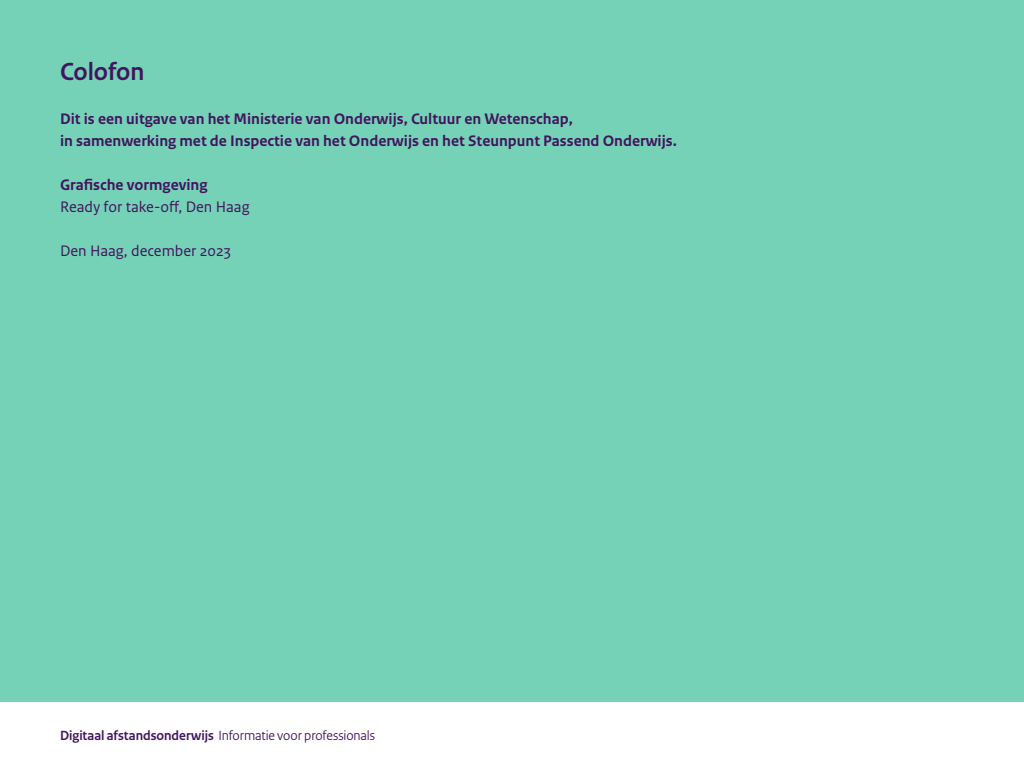
<style>
.page{position:relative;width:1024px;height:768px;background:#fff}
.page>*{position:absolute;margin:0;border:0;box-sizing:border-box;transform-origin:0 0}
.Pagina_Titel{font:700 26px "Rijksoverheid Sans Heading";letter-spacing:-.005em;color:#42145f}
.Broodtekst{font:700 16px/22px "Rijksoverheid Sans Text";color:#42145f}
.Broodtekst-2{font:16px "Rijksoverheid Sans Text";color:#42145f}
.t1{font:14px "Rijksoverheid Sans Heading";letter-spacing:-.01em;color:#42145f}
.s1{font-weight:700}
</style>
<div class="page">
<div style="left:0;top:0;width:1024px;height:702px;background:#76d2b6"></div>
<h2 class="Pagina_Titel" style="left:60px;top:57px;width:86px">Colofon</h2>
<p class="Broodtekst" style="left:60px;top:108px;width:618px">Dit is een uitgave van het Ministerie van Onderwijs, Cultuur en Wetenschap,<br>in samenwerking met de Inspectie van het Onderwijs en het Steunpunt Passend Onderwijs.</p>
<p class="Broodtekst" style="left:60px;top:174px;width:149px">Grafische vormgeving</p>
<p class="Broodtekst-2" style="left:60px;top:198px;width:191px">Ready for take-off, Den Haag</p>
<p class="Broodtekst-2" style="left:60px;top:242px;width:172px">Den Haag, december 2023</p>
<p class="t1" style="left:60px;top:728px;width:317px"><span class="s1">Digitaal afstandsonderwijs</span> Informatie voor professionals</p>
</div>
